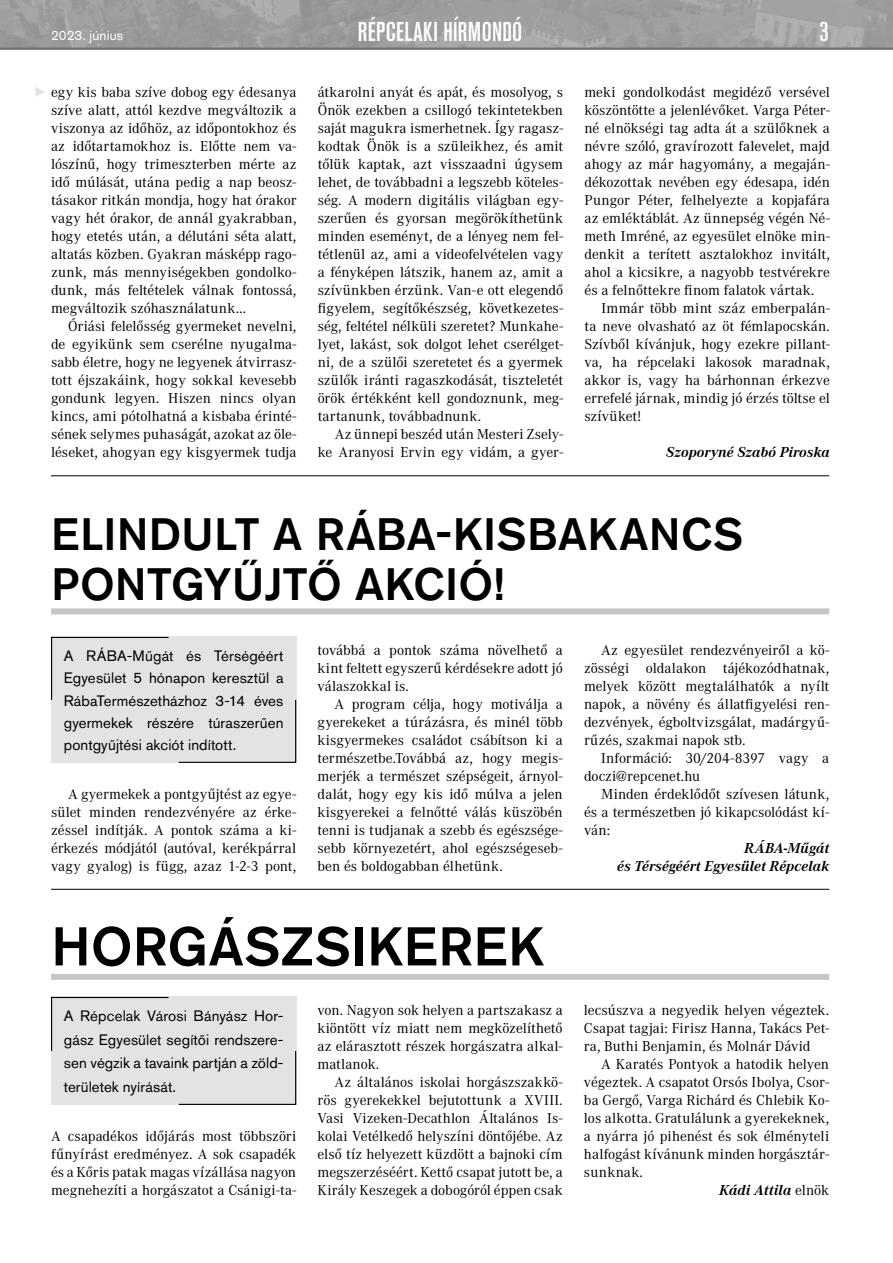
<style>
.page{position:relative;width:893px;height:1263px;background:#fff}
.page>*{position:absolute;margin:0;border:0;box-sizing:border-box;transform-origin:0 0}
.t1{font:500 54px "Akzidenz Grotesk Pro";letter-spacing:.01em;color:#000}
.t2{font:500 45px/49.5px "Akzidenz Grotesk Pro";letter-spacing:.005em;color:#000}
.t3{font:500 condensed 27px "Akzidenz Grotesk Pro";letter-spacing:.015em;color:#fff}
.t4{font:15px/18px "Corporate A Pro";color:#000;text-align:justify}
.t5{font:15px/22.4px "Akzidenz Grotesk Pro";letter-spacing:.01em;color:#000;text-align:justify}
.t6{font:italic 700 15px/18px "Corporate A Pro";letter-spacing:.005em;color:#000;text-align:right}
.t7{font:15px "Corporate A Pro";letter-spacing:.025em;color:#000}
.t8{font:13.5px "Akzidenz Grotesk Pro";letter-spacing:.01em;color:#fff}
.s1{font-weight:400;font-style:normal}
</style>
<div class="page">
<svg style="left:0;top:0;width:893px;height:48px;background:#9f9e9e"></svg>
<hr style="left:0;top:48px;width:893px;height:2px;background:#706f6f">
<svg style="left:35px;top:87px;width:10px;height:10px"></svg>
<hr style="left:51px;top:475px;width:778px;height:1px;background:#000">
<hr style="left:51px;top:889px;width:778px;height:1px;background:#000">
<div style="left:51px;top:608px;width:778px;height:6px;background:#c6c6c6"></div>
<div style="left:51px;top:637px;width:245px;height:126px;background:#e3e3e3"></div>
<svg style="left:51px;top:636px;width:119px;height:64px"></svg>
<svg style="left:178px;top:699px;width:119px;height:64px"></svg>
<div style="left:51px;top:974px;width:778px;height:6px;background:#c6c6c6"></div>
<div style="left:51px;top:997px;width:245px;height:108px;background:#e3e3e3"></div>
<svg style="left:51px;top:996px;width:119px;height:55px"></svg>
<svg style="left:178px;top:1050px;width:119px;height:55px"></svg>
<p class="t8" style="left:51px;top:26px;width:74px">2023. június</p>
<p class="t4" style="left:51px;top:82px;width:247px">egy kis baba szíve dobog egy édesanya szíve alatt, attól kezdve megváltozik a viszonya az időhöz, az időpontokhoz és az időtartamokhoz is. Előtte nem va&shy;lószínű, hogy trimeszterben mérte az idő múlását, utána pedig a nap beosz&shy;tásakor ritkán mondja, hogy hat órakor vagy hét órakor, de annál gyakrabban, hogy etetés után, a délutáni séta alatt, altatás közben. Gyakran másképp rago&shy;zunk, más mennyiségekben gondolko&shy;dunk, más feltételek válnak fontossá, megváltozik szóhasználatunk…</p>
<p class="t4" style="left:51px;top:316px;width:247px;text-indent:17px">Óriási felelősség gyermeket nevelni, de egyikünk sem cserélne nyugalma&shy;sabb életre, hogy ne legyenek átvirrasz&shy;tott éjszakáink, hogy sokkal kevesebb gondunk legyen. Hiszen nincs olyan kincs, ami pótolhatná a kisbaba érinté&shy;sének selymes puhaságát, azokat az öle&shy;léseket, ahogyan egy kisgyermek tudja</p>
<h3 class="t3" style="left:358px;top:14px;width:166px">RÉPCELAKI HÍRMONDÓ</h3>
<h3 class="t3" style="left:820px;top:14px;width:11px">3</h3>
<p class="t4" style="left:318px;top:82px;width:247px">átkarolni anyát és apát, és mosolyog, s Önök ezekben a csillogó tekintetekben saját magukra ismerhetnek. Így ragasz&shy;kodtak Önök is a szüleikhez, és amit tőlük kaptak, azt visszaadni úgysem lehet, de továbbadni a legszebb köteles&shy;ség. A modern digitális világban egy&shy;szerűen és gyorsan megörökíthetünk minden eseményt, de a lényeg nem fel&shy;tétlenül az, ami a videofelvételen vagy a fényképen látszik, hanem az, amit a szívünkben érzünk. Van-e ott elegendő figyelem, segítőkészség, következetes&shy;ség, feltétel nélküli szeretet? Munkahe&shy;lyet, lakást, sok dolgot lehet cserélget&shy;ni, de a szülői szeretetet és a gyermek szülők iránti ragaszkodását, tiszteletét örök értékként kell gondoznunk, meg&shy;tartanunk, továbbadnunk.</p>
<p class="t4" style="left:318px;top:424px;width:247px;text-align:right">Az ünnepi beszéd után Mesteri Zsely&shy;ke Aranyosi Ervin egy vidám, a gyer-</p>
<p class="t4" style="left:584px;top:82px;width:247px">meki gondolkodást megidéző versével köszöntötte a jelenlévőket. Varga Péter&shy;né elnökségi tag adta át a szülőknek a névre szóló, gravírozott falevelet, majd ahogy az már hagyomány, a megaján&shy;dékozottak nevében egy édesapa, idén Pungor Péter, felhelyezte a kopjafára az emléktáblát. Az ünnepség végén Né&shy;meth Imréné, az egyesület elnöke min&shy;denkit a terített asztalokhoz invitált, ahol a kicsikre, a nagyobb testvérekre és a felnőttekre finom falatok vártak.</p>
<p class="t4" style="left:584px;top:298px;width:247px;text-indent:17px">Immár több mint száz emberpalán&shy;ta neve olvasható az öt fémlapocskán.<br>Szívből kívánjuk, hogy ezekre pillant&shy;va, ha répcelaki lakosok maradnak, akkor is, vagy ha bárhonnan érkezve errefelé járnak, mindig jó érzés töltse el szívüket!</p>
<p class="t6" style="left:666px;top:442px;width:165px">Szoporyné Szabó Piroska</p>
<h2 class="t2" style="left:51px;top:509px;width:693px">ELINDULT A RÁBA-KISBAKANCS<br>PONTGYŰJTŐ AKCIÓ!</h2>
<p class="t5" style="left:64px;top:644px;width:221px">A RÁBA-Műgát és Térségéért Egyesület 5 hónapon keresztül a RábaTermészetházhoz 3-14 éves gyermekek részére túraszerűen pontgyűjtési akciót indított.</p>
<p class="t4" style="left:51px;top:784px;width:247px;text-indent:17px">A gyermekek a pontgyűjtést az egye&shy;sület minden rendezvényére az érke&shy;zéssel indítják. A pontok száma a ki&shy;érkezés módjától (autóval, kerékpárral vagy gyalog) is függ, azaz 1-2-3 pont,</p>
<p class="t4" style="left:317px;top:640px;width:247px">továbbá a pontok száma növelhető a kint feltett egyszerű kérdésekre adott jó válaszokkal is.</p>
<p class="t4" style="left:317px;top:694px;width:247px;text-indent:17px">A program célja, hogy motiválja a gyerekeket a túrázásra, és minél több kisgyermekes családot csábítson ki a természetbe.Továbbá az, hogy megis&shy;merjék a természet szépségeit, árnyol&shy;dalát, hogy egy kis idő múlva a jelen kisgyerekei a felnőtté válás küszöbén tenni is tudjanak a szebb és egészsége&shy;sebb környezetért, ahol egészségeseb&shy;ben és boldogabban élhetünk.</p>
<h1 class="t1" style="left:51px;top:911px;width:494px">HORGÁSZSIKEREK</h1>
<p class="t5" style="left:64px;top:1004px;width:221px;line-height:23.7px">A Répcelak Városi Bányász Hor&shy;gász Egyesület segítői rendszere&shy;sen végzik a tavaink partján a zöld&shy;területek nyírását.</p>
<p class="t4" style="left:51px;top:1126px;width:247px">A csapadékos időjárás most többszöri fűnyírást eredményez. A sok csapadék és a Kőris patak magas vízállása nagyon megnehezíti a horgászatot a Csánigi-ta-</p>
<p class="t4" style="left:317px;top:1000px;width:247px">von. Nagyon sok helyen a partszakasz a kiöntött víz miatt nem megközelíthető az elárasztott részek horgászatra alkal&shy;matlanok.</p>
<p class="t4" style="left:317px;top:1072px;width:247px;text-indent:17px">Az általános iskolai horgászszakkö&shy;rös gyerekekkel bejutottunk a XVIII.<br>Vasi Vizeken-Decathlon Általános Is&shy;kolai Vetélkedő helyszíni döntőjébe. Az első tíz helyezett küzdött a bajnoki cím megszerzéséért. Kettő csapat jutott be, a Király Keszegek a dobogóról éppen csak</p>
<p class="t4" style="left:584px;top:640px;width:247px;text-indent:17px">Az egyesület rendezvényeiről a kö&shy;zösségi oldalakon tájékozódhatnak, melyek között megtalálhatók a nyílt napok, a növény és állatfigyelési ren&shy;dezvények, égboltvizsgálat, madárgyű&shy;rűzés, szakmai napok stb.</p>
<p class="t4" style="left:584px;top:748px;width:247px;text-indent:17px">Információ: 30/204-8397 vagy a doczi@repcenet.hu</p>
<p class="t4" style="left:584px;top:784px;width:247px;text-indent:17px">Minden érdeklődőt szívesen látunk, és a természetben jó kikapcsolódást kí&shy;ván:</p>
<p class="t6" style="left:617px;top:838px;width:214px">RÁBA-Műgát<br>és Térségéért Egyesület Répcelak</p>
<p class="t4" style="left:584px;top:1000px;width:247px">lecsúszva a negyedik helyen végeztek.<br>Csapat tagjai: Firisz Hanna, Takács Pet&shy;ra, Buthi Benjamin, és Molnár Dávid</p>
<p class="t4" style="left:601px;top:1054px;width:230px">A Karatés Pontyok a hatodik helyen</p>
<p class="t4" style="left:584px;top:1072px;width:247px">végeztek. A csapatot Orsós Ibolya, Csor-</p>
<p class="t4" style="left:584px;top:1090px;width:247px">ba Gergő, Varga Richárd és Chlebik Ko-</p>
<p class="t4" style="left:584px;top:1108px;width:247px">los alkotta. Gratulálunk a gyerekeknek,</p>
<p class="t4" style="left:584px;top:1126px;width:247px">a nyárra jó pihenést és sok élményteli</p>
<p class="t4" style="left:584px;top:1144px;width:247px">halfogást kívánunk minden horgásztár-</p>
<p class="t7" style="left:584px;top:1162px;width:61px">sunknak.</p>
<p class="t6" style="left:719px;top:1180px;width:112px">Kádi Attila <span class="s1">elnök</span></p>
</div>
